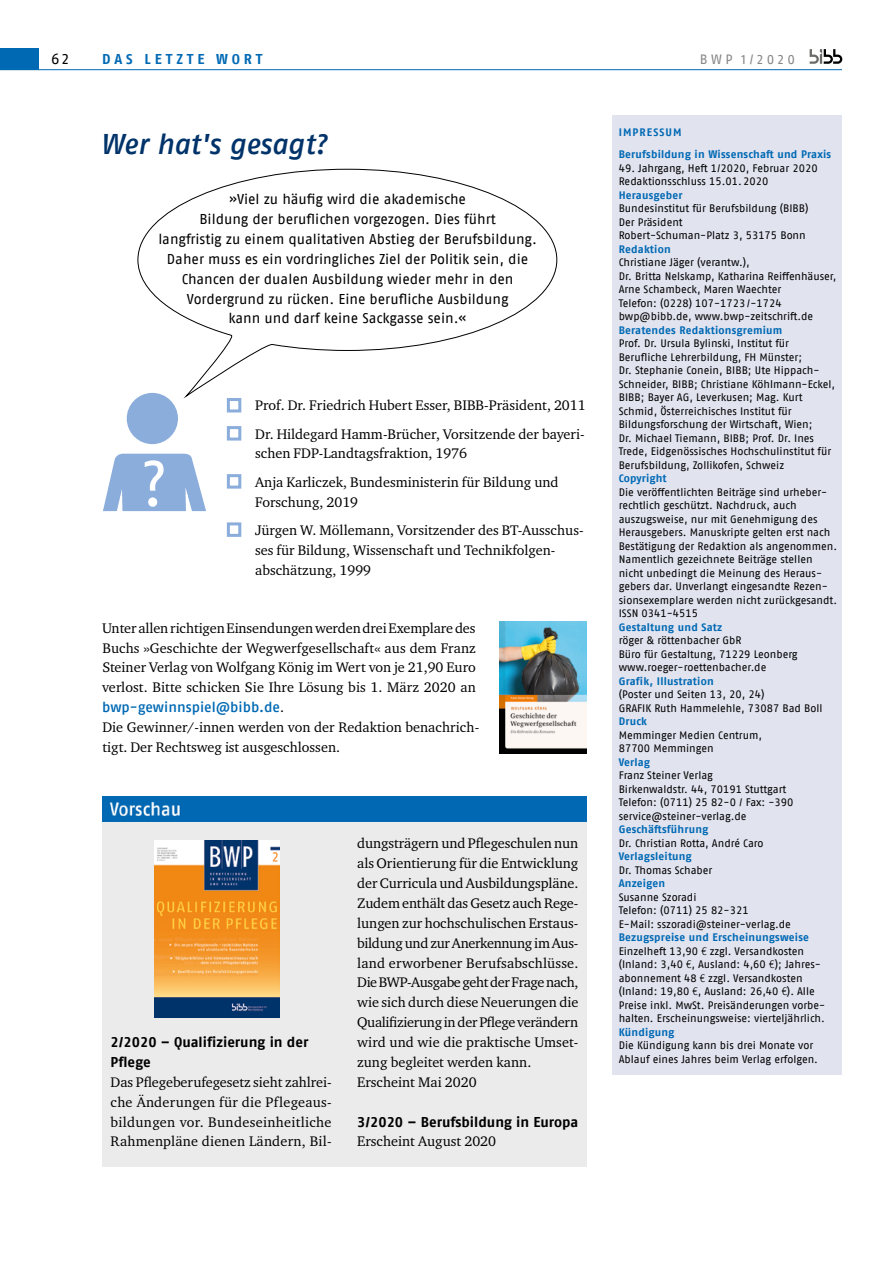
<style>
.page{position:relative;width:893px;height:1263px;background:#fff}
.page>*{position:absolute;margin:0;border:0;box-sizing:border-box;transform-origin:0 0}
.t1{font:italic 500 28.5px "Fago Pro";letter-spacing:-.01em;color:#00336a}
.t2{font:15px "Fago Pro";color:#000}
.t3{font:14.25px/20px "Charter ITC Pro";color:#000}
.t4{font:14.25px/20px "Fago Pro";letter-spacing:-.005em;color:#000;text-align:center}
.t5{font:700 14.25px/20px "Fago Pro";letter-spacing:-.005em;color:#000}
.t6{font:700 14.25px "Fago Pro";letter-spacing:.27em;color:#0069b4}
.t7{font:13.5px "Fago Pro";color:#878787}
.t8{font:10.8px/13.5px "Fago Pro";letter-spacing:-.005em;color:#000}
.t9{font:700 10.8px/22.6px "Fago Pro";letter-spacing:.02em;color:#0069b4}
.s1{font-family:"Fago Pro";font-weight:500;color:#0069b4}
.s2{font-family:"Fago Pro";font-weight:700}
.s3{font-family:"Charter ITC Pro";font-weight:400}
.s4{font-weight:700;color:#0069b4}
.s5{font-family:"Linotype Euro Font Gto P"}
</style>
<div class="page">
<div style="left:102px;top:822px;width:485px;height:344px;background:#ebebeb"></div>
<hr style="left:0;top:69px;width:842px;height:1px;background:#0069b4">
<div style="left:0;top:48px;width:38px;height:22px;background:#0069b4"></div>
<svg style="left:810px;top:49px;width:32px;height:15px"></svg>
<svg style="left:137px;top:169px;width:420px;height:209px"></svg>
<svg style="left:137px;top:359px;width:78px;height:40px"></svg>
<div style="left:125px;top:392px;width:54px;height:53px;background:#8baddc;border-radius:50%"></div>
<div style="left:124px;top:391px;width:56px;height:55px;border:2px solid #fff;border-radius:50%"></div>
<svg style="left:103px;top:453px;width:103px;height:59px"></svg>
<img style="left:500px;top:622px;width:87px;height:132px">
<img style="left:154px;top:840px;width:126px;height:177px">
<div style="left:227px;top:398px;width:14px;height:14px;border:3px solid #8baddc"></div>
<div style="left:227px;top:426px;width:14px;height:15px;border:3px solid #8baddc"></div>
<div style="left:227px;top:474px;width:14px;height:15px;border:3px solid #8baddc"></div>
<div style="left:227px;top:522px;width:14px;height:15px;border:3px solid #8baddc"></div>
<div style="left:612px;top:115px;width:230px;height:959px;background:#e1e3ef"></div>
<div style="left:102px;top:796px;width:485px;height:26px;background:#0168b3"></div>
<h2 class="t2" style="left:51px;top:50px;width:20px">62</h2>
<h3 class="t6" style="left:102px;top:50px;width:162px">DAS LETZTE WORT</h3>
<p class="t7" style="left:700px;top:51px;width:97px">BWP 1/2020</p>
<h1 class="t1" style="left:100px;top:127px;width:228px">Wer hat's gesagt?</h1>
<p class="t4" style="left:158px;top:189px;width:380px">»Viel zu häufig wird die akademische<br>Bildung der beruflichen vorgezogen. Dies führt<br>langfristig zu einem qualitativen Abstieg der Berufsbildung.<br>Daher muss es ein vordringliches Ziel der Politik sein, die Chancen der dualen Ausbildung wieder mehr in den Vordergrund zu rücken. Eine berufliche Ausbildung<br>kann und darf keine Sackgasse sein.«</p>
<p class="t3" style="left:255px;top:391px;width:332px;line-height:28.3px">Prof. Dr. Friedrich Hubert Esser, BIBB-Präsident, 2011<br>Dr. Hildegard Hamm-Brücher, Vorsitzende der bayeri-</p>
<p class="t3" style="left:255px;top:439px;width:305px;line-height:28.3px">schen FDP-Landtagsfraktion, 1976<br>Anja Karliczek, Bundesministerin für Bildung und</p>
<p class="t3" style="left:255px;top:487px;width:330px;line-height:28.3px">Forschung, 2019<br>Jürgen W. Möllemann, Vorsitzender des BT-Ausschus-</p>
<p class="t3" style="left:255px;top:540px;width:302px">ses für Bildung, Wissenschaft und Technikfolgen&shy;abschätzung, 1999</p>
<p class="t3" style="left:102px;top:617px;width:379px">Unter allen richtigen Einsendungen werden drei Exemplare des Buchs »Geschichte der Wegwerfgesellschaft« aus dem Franz Steiner Verlag von Wolfgang König im Wert von je 21,90 Euro verlost. Bitte schicken Sie Ihre Lösung bis 1. März 2020 an <span class="s1">bwp-gewinnspiel@bibb.de</span>.<br>Die Gewinner/-innen werden von der Redaktion benachrich&shy;tigt. Der Rechtsweg ist ausgeschlossen.</p>
<p class="t3" style="left:111px;top:1032px;width:223px"><span class="s2">2/2020 – Qualifizierung in der<br>Pflege<br></span>Das Pflegeberufegesetz sieht zahlrei&shy;che Änderungen für die Pflegeaus&shy;bildungen vor. Bundeseinheitliche<br>Rahmenpläne dienen Ländern, Bil-</p>
<p class="t3" style="left:357px;top:833px;width:223px">dungsträgern und Pflegeschulen nun als Orientierung für die Entwicklung der Curricula und Ausbildungspläne.<br>Zudem enthält das Gesetz auch Rege&shy;lungen zur hochschulischen Erstaus&shy;bildung und zur Anerkennung im Aus&shy;land erworbener Berufsabschlüsse.<br>Die BWP-Ausgabe geht der Frage nach, wie sich durch diese Neuerungen die Qualifizierung in der Pflege verändern wird und wie die praktische Umset&shy;zung begleitet werden kann.<br>Erscheint Mai 2020</p>
<p class="t5" style="left:357px;top:1111px;width:223px">3/2020 – Berufsbildung in Europa<br><span class="s3">Erscheint August 2020</span></p>
<p class="t9" style="left:619px;top:120px;width:214px">IMPRESSUM<br>Berufsbildung in Wissenschaft und Praxis</p>
<p class="t8" style="left:619px;top:161px;width:220px">49. Jahrgang, Heft 1/2020, Februar 2020<br>Redaktionsschluss 15.01. 2020<br><span class="s4">Herausgeber<br></span>Bundesinstitut für Berufsbildung (BIBB)<br>Der Präsident<br>Robert-Schuman-Platz 3, 53175 Bonn<br><span class="s4">Redaktion<br></span>Christiane Jäger (verantw.),<br>Dr. Britta Nelskamp, Katharina Reiffenhäuser,<br>Arne Schambeck, Maren Waechter<br>Telefon: (0228) 107-1723 /-1724 bwp@bibb.de, www.bwp-zeitschrift.de<br><span class="s4">Beratendes Redaktionsgremium<br></span>Prof. Dr. Ursula Bylinski, Institut für<br>Berufliche Lehrerbildung, FH Münster;<br>Dr. Stephanie Conein, BIBB; Ute Hippach-<br>Schneider, BIBB; Christiane Köhlmann-Eckel,<br>BIBB; Bayer AG, Leverkusen; Mag. Kurt<br>Schmid, Österreichisches Institut für<br>Bildungsforschung der Wirtschaft, Wien;<br>Dr. Michael Tiemann, BIBB; Prof. Dr. Ines<br>Trede, Eidgenössisches Hochschulinstitut für<br>Berufsbildung, Zollikofen, Schweiz<br><span class="s4">Copyright<br></span>Die veröffentlichten Beiträge sind urheber&shy;rechtlich geschützt. Nachdruck, auch auszugsweise, nur mit Genehmigung des<br>Herausgebers. Manuskripte gelten erst nach<br>Bestätigung der Redaktion als angenommen.<br>Namentlich gezeichnete Beiträge stellen nicht unbedingt die Meinung des Heraus&shy;gebers dar. Unverlangt eingesandte Rezen&shy;sionsexemplare werden nicht zurückgesandt.<br>ISSN 0341-4515<br><span class="s4">Gestaltung und Satz<br></span>röger &amp; röttenbacher GbR<br>Büro für Gestaltung, 71229 Leonberg www.roeger-roettenbacher.de<br><span class="s4">Grafik, Illustration<br></span>(Poster und Seiten 13, 20, 24)<br>GRAFIK Ruth Hammelehle, 73087 Bad Boll<br><span class="s4">Druck<br></span>Memminger Medien Centrum,<br>87700 Memmingen<br><span class="s4">Verlag<br></span>Franz Steiner Verlag<br>Birkenwaldstr. 44, 70191 Stuttgart<br>Telefon: (0711) 25 82-0 / Fax: -390 service@steiner-verlag.de<br><span class="s4">Geschäftsführung<br></span>Dr. Christian Rotta, André Caro<br><span class="s4">Verlagsleitung<br></span>Dr. Thomas Schaber<br><span class="s4">Anzeigen<br></span>Susanne Szoradi<br>Telefon: (0711) 25 82-321<br>E-Mail: sszoradi@steiner-verlag.de<br><span class="s4">Bezugspreise und Erscheinungsweise<br></span>Einzelheft 13,90 <span class="s5">M</span> zzgl. Versandkosten (Inland: 3,40 <span class="s5">M</span>, Ausland: 4,60 <span class="s5">M</span>); Jahres&shy;abonnement 48 <span class="s5">M</span> zzgl. Versandkosten (Inland: 19,80 <span class="s5">M</span>, Ausland: 26,40 <span class="s5">M</span>). Alle<br>Preise inkl. MwSt. Preisänderungen vorbe&shy;halten. Erscheinungsweise: vierteljährlich.<br><span class="s4">Kündigung<br></span>Die Kündigung kann bis drei Monate vor<br>Ablauf eines Jahres beim Verlag erfolgen.</p>
</div>
